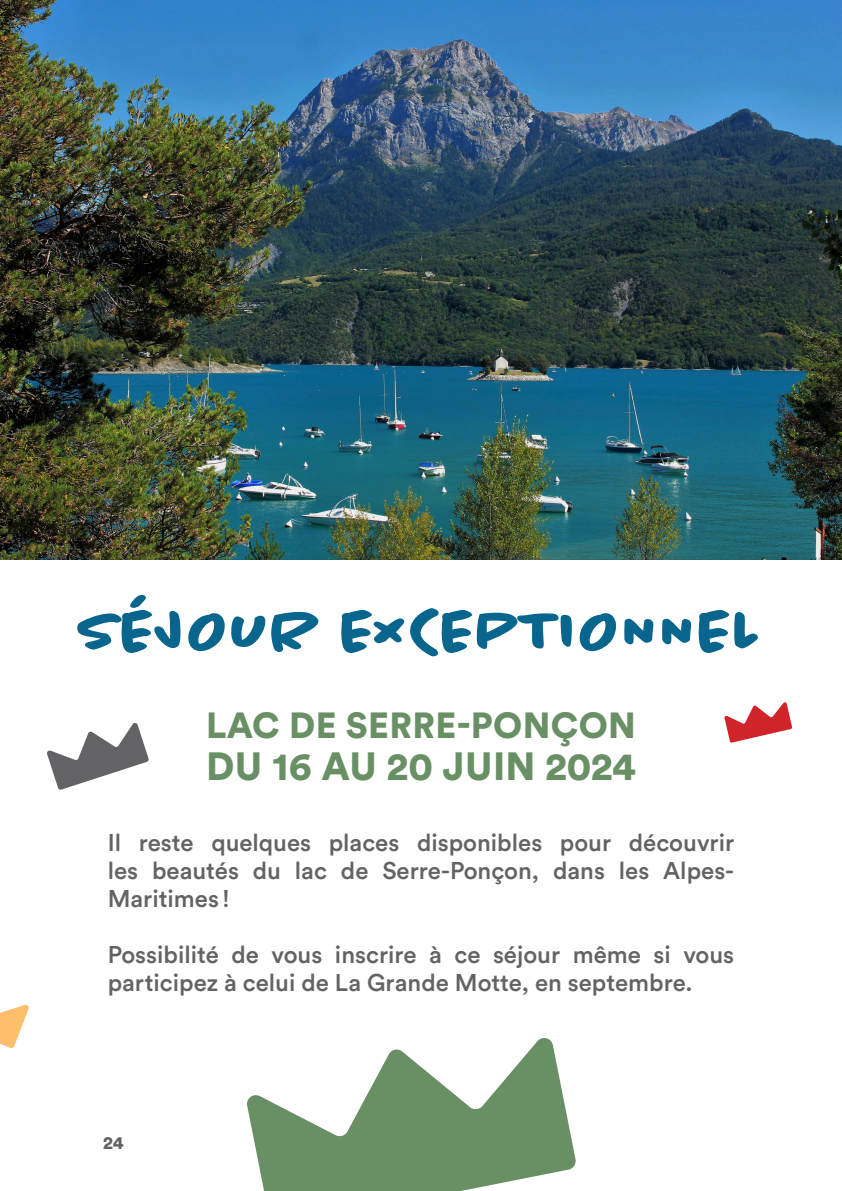
<style>
.page{position:relative;width:842px;height:1191px;background:#fff}
.page>*{position:absolute;margin:0;border:0;box-sizing:border-box;transform-origin:0 0}
._1_TITRE{font:700 64px "Chantal";color:#08658e}
._1_TITRE-2{font:900 39px "Circular Std";letter-spacing:.005em;color:#699065}
._1_TITRE-3{font:900 36px "Circular Std";letter-spacing:.01em;color:#699065}
._1_TITRE-4{font:500 24px/28px "Circular Std";color:#636366;text-align:justify}
.t1{font:900 18px "Circular Std";color:#636366}
</style>
<div class="page">
<img style="left:0;top:0;width:842px;height:559px">
<svg style="left:247px;top:1038px;width:329px;height:153px;fill:#699065"></svg>
<svg style="left:47px;top:722px;width:102px;height:68px"></svg>
<svg style="left:0;top:1004px;width:29px;height:44px"></svg>
<svg style="left:724px;top:702px;width:68px;height:41px"></svg>
<p class="_1_TITRE" style="left:80px;top:592px;width:683px">SÉJOUR EXCEPTIONNEL</p>
<p class="_1_TITRE-3" style="left:206px;top:701px;width:431px">LAC DE SERRE-PONÇON</p>
<p class="_1_TITRE-2" style="left:206px;top:740px;width:431px">DU 16 AU 20 JUIN 2024</p>
<p class="_1_TITRE-4" style="left:108px;top:827px;width:628px">Il reste quelques places disponibles pour découvrir les beautés du lac de Serre-Ponçon, dans les Alpes-Maritimes !</p>
<p class="_1_TITRE-4" style="left:108px;top:939px;width:628px">Possibilité de vous inscrire à ce séjour même si vous participez à celui de La Grande Motte, en septembre.</p>
<p class="t1" style="left:103px;top:1131px;width:22px">24</p>
</div>
